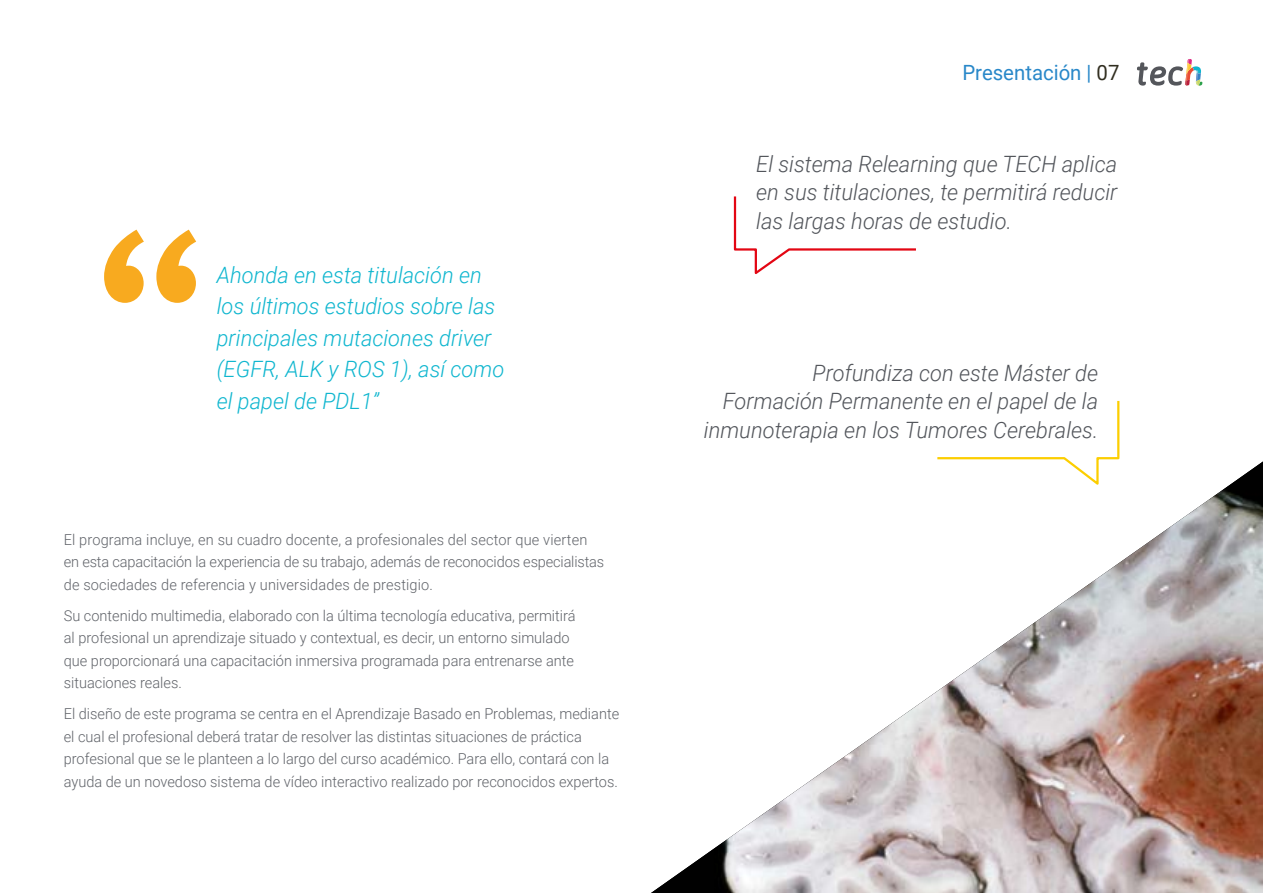
<style>
.page{position:relative;width:1263px;height:893px;background:#fff}
.page>*{position:absolute;margin:0;border:0;box-sizing:border-box;transform-origin:0 0}
.t1{font:italic 300 22.5px/28.5px "Roboto";color:#52555b;text-align:justify}
.t2{font:italic 300 22.5px/31.5px "Roboto";color:#0fb6cf}
.t3{font:21px "Roboto";color:#2988c9}
.t4{font:300 15px/22.5px "Roboto";color:#61646a}
.s1{color:#312e20}
</style>
<div class="page">
<svg style="left:104px;top:230px;width:92px;height:73px"></svg>
<svg style="left:733px;top:196px;width:183px;height:78px"></svg>
<svg style="left:1137px;top:59px;width:65px;height:27px"></svg>
<svg style="left:937px;top:400px;width:183px;height:61px"></svg>
<img style="left:651px;top:461px;width:612px;height:432px">
<h1 class="t2" style="left:217px;top:258px;width:289px">Ahonda en esta titulación en los últimos estudios sobre las principales mutaciones driver (EGFR, ALK y ROS 1), así como el papel de PDL1”</h1>
<p class="t4" style="left:64px;top:527px;width:542px">El programa incluye, en su cuadro docente, a profesionales del sector que vierten en esta capacitación la experiencia de su trabajo, además de reconocidos especialistas de sociedades de referencia y universidades de prestigio.</p>
<p class="t4" style="left:64px;top:603px;width:513px">Su contenido multimedia, elaborado con la última tecnología educativa, permitirá al profesional un aprendizaje situado y contextual, es decir, un entorno simulado que proporcionará una capacitación inmersiva programada para entrenarse ante situaciones reales.</p>
<p class="t4" style="left:64px;top:702px;width:557px">El diseño de este programa se centra en el Aprendizaje Basado en Problemas, mediante el cual el profesional deberá tratar de resolver las distintas situaciones de práctica profesional que se le planteen a lo largo del curso académico. Para ello, contará con la ayuda de un novedoso sistema de vídeo interactivo realizado por reconocidos expertos.</p>
<h2 class="t3" style="left:962px;top:57px;width:159px">Presentación | <span class="s1">07</span></h2>
<h1 class="t1" style="left:756px;top:149px;width:363px">El sistema Relearning que TECH aplica en sus titulaciones, te permitirá reducir las largas horas de estudio.</h1>
<h1 class="t1" style="left:704px;top:358px;width:396px;text-align:right">Profundiza con este Máster de<br>Formación Permanente en el papel de la inmunoterapia en los Tumores Cerebrales.</h1>
</div>
